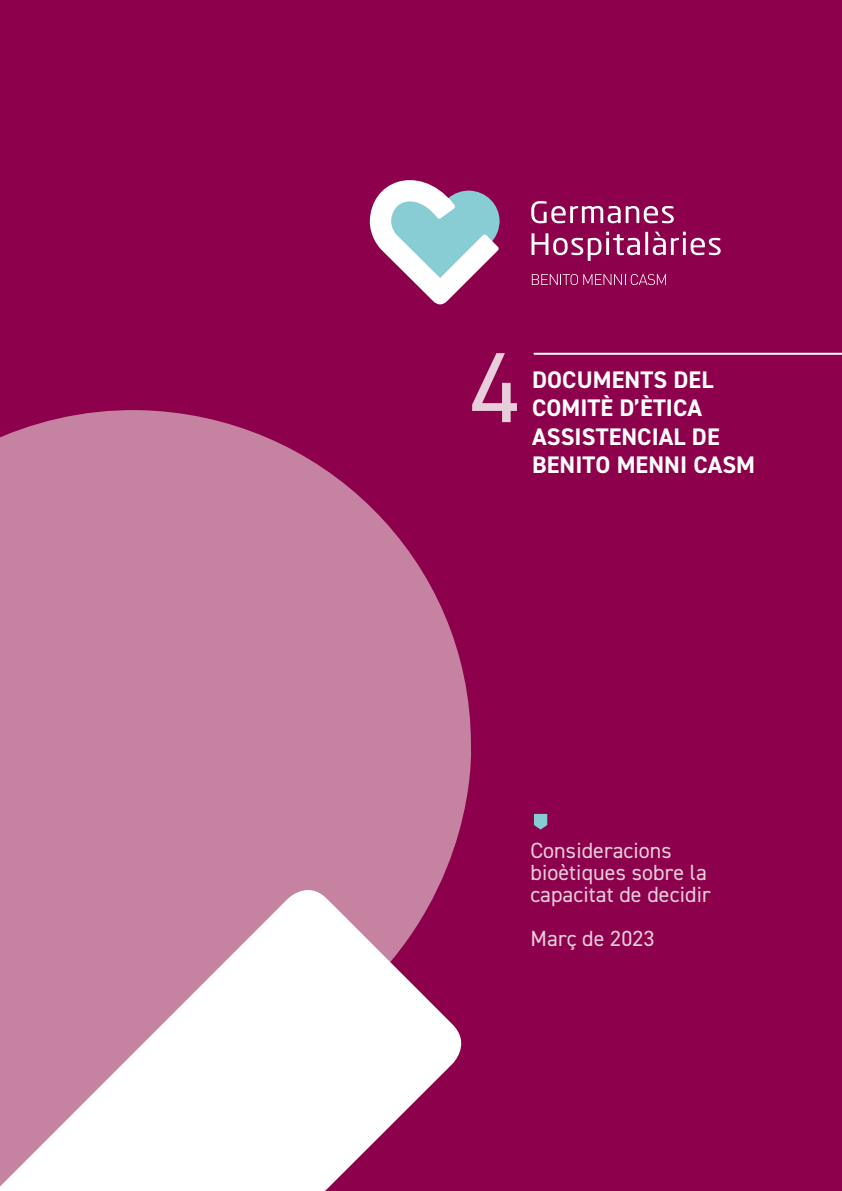
<style>
.page{position:relative;width:842px;height:1191px;background:#8d004c}
.page>*{position:absolute;margin:0;border:0;box-sizing:border-box;transform-origin:0 0}
.t1{font:100px "DIN2014";color:#e8cddb}
.t2{font:700 24px/28px "DIN2014";letter-spacing:.005em;color:#fff}
.t3{font:22px/22px "DIN2014";letter-spacing:.005em;color:#e8cddb}
</style>
<div class="page">
<svg style="left:532px;top:274px;width:134px;height:11px"></svg>
<svg style="left:370px;top:180px;width:130px;height:125px"></svg>
<svg style="left:531px;top:201px;width:190px;height:60px"></svg>
<svg style="left:0;top:410px;width:471px;height:472px;background:#be7396"></svg>
<svg style="left:0;top:882px;width:462px;height:309px;background:#ddb6c9"></svg>
<svg style="left:534px;top:814px;width:13px;height:15px"></svg>
<hr style="left:534px;top:353px;width:308px;height:2px;background:#fff">
<h1 class="t1" style="left:470px;top:325px;width:51px">4</h1>
<p class="t2" style="left:532px;top:366px;width:225px">DOCUMENTS DEL<br>COMITÈ D’ÈTICA<br>ASSISTENCIAL DE<br>BENITO MENNI CASM</p>
<p class="t3" style="left:530px;top:839px;width:182px">Consideracions bioètiques sobre la capacitat de decidir</p>
<p class="t3" style="left:530px;top:927px;width:126px">Març de 2023</p>
</div>
